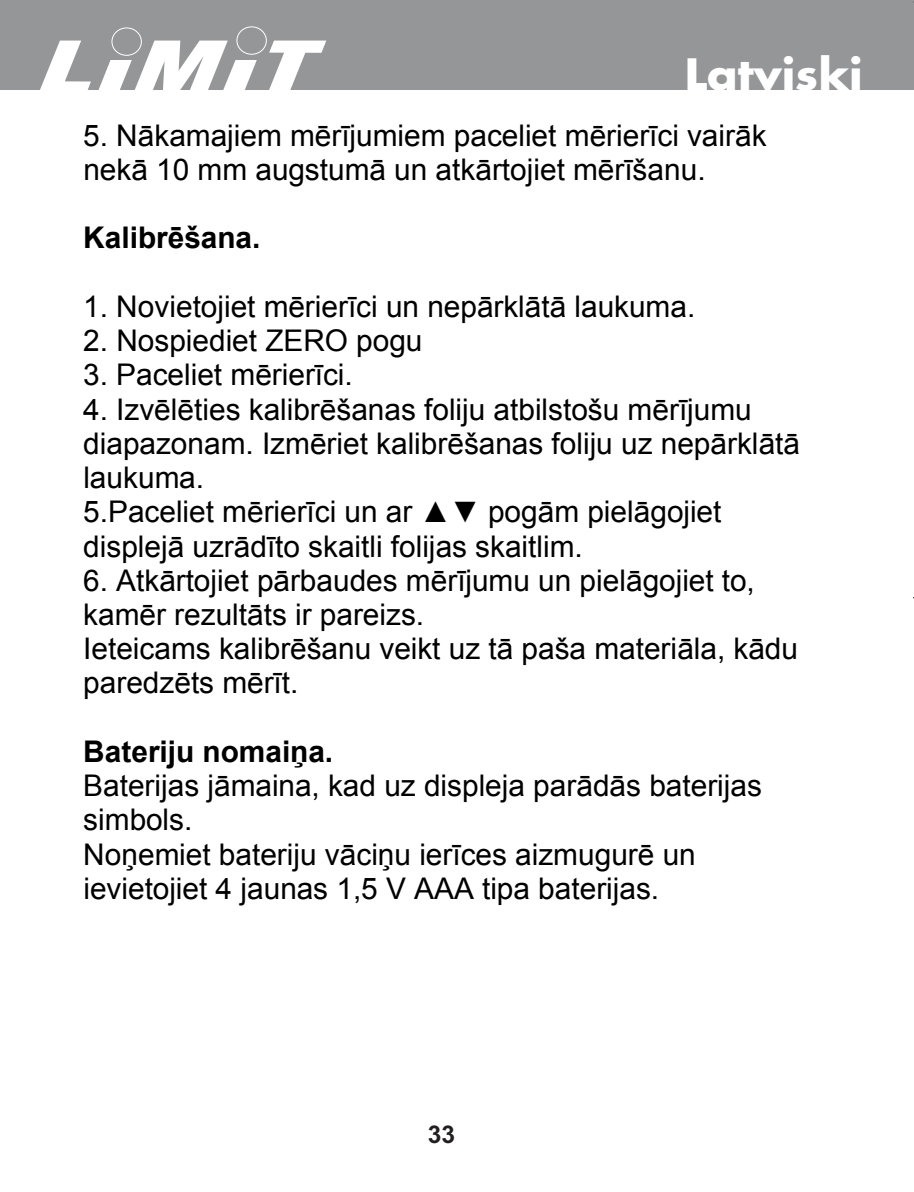
<style>
.page{position:relative;width:914px;height:1192px;background:#fff}
.page>*{position:absolute;margin:0;border:0;box-sizing:border-box;transform-origin:0 0}
.t1{font:700 42px "Futura";color:#fff;scale:1.07 1}
.t2{font:29.75px/34.3px "Arial";color:#000}
.t3{font:700 29.75px "Arial";color:#000}
.t4{font:700 24.5px "Arial";color:#231f20}
.s1{font-weight:700}
</style>
<div class="page">
<div style="left:0;top:0;width:913px;height:90px;background:#949698"></div>
<svg style="left:39px;top:41px;width:52px;height:49px"></svg>
<div style="left:112px;top:28px;width:29px;height:27px;border:1px solid #fff;border-radius:50%"></div>
<svg style="left:98px;top:41px;width:159px;height:49px"></svg>
<div style="left:237px;top:27px;width:29px;height:27px;border:1px solid #fff;border-radius:50%"></div>
<svg style="left:268px;top:41px;width:58px;height:49px"></svg>
<p class="t1" style="left:684px;top:55px;width:168px">Latviski</p>
<p class="t2" style="left:83px;top:118px;width:684px">5. Nākamajiem mērījumiem paceliet mērierīci vairāk nekā 10 mm augstumā un atkārtojiet mērīšanu.</p>
<p class="t3" style="left:83px;top:221px;width:179px">Kalibrēšana.</p>
<p class="t2" style="left:83px;top:289px;width:613px">1. Novietojiet mērierīci un nepārklātā laukuma.</p>
<p class="t2" style="left:83px;top:323px;width:340px">2. Nospiediet ZERO pogu</p>
<p class="t2" style="left:83px;top:357px;width:271px">3. Paceliet mērierīci.</p>
<p class="t2" style="left:83px;top:392px;width:718px">4. Izvēlēties kalibrēšanas foliju atbilstošu mērījumu diapazonam. Izmēriet kalibrēšanas foliju uz nepārklātā laukuma.<br>5.Paceliet mērierīci un ar ▲▼ pogām pielāgojiet displejā uzrādīto skaitli folijas skaitlim.</p>
<p class="t2" style="left:83px;top:563px;width:716px">6. Atkārtojiet pārbaudes mērījumu un pielāgojiet to, kamēr rezultāts ir pareizs.<br>Ieteicams kalibrēšanu veikt uz tā paša materiāla, kādu paredzēts mērīt.</p>
<p class="t2" style="left:83px;top:734px;width:680px"><span class="s1">Bateriju nomaiņa.<br></span>Baterijas jāmaina, kad uz displeja parādās baterijas simbols.<br>Noņemiet bateriju vāciņu ierīces aizmugurē un ievietojiet 4 jaunas 1,5 V AAA tipa baterijas.</p>
<p class="t4" style="left:428px;top:1119px;width:29px">33</p>
</div>
